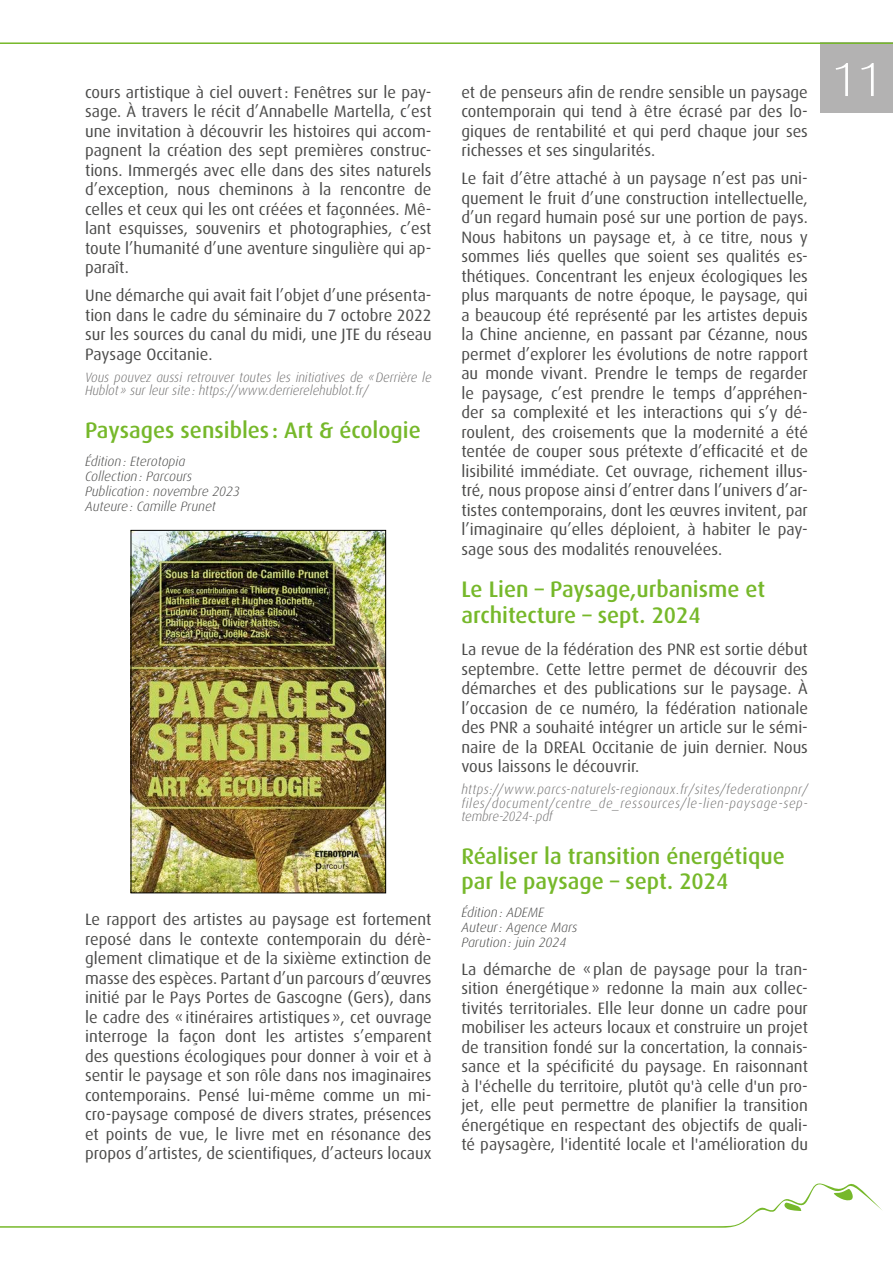
<style>
.page{position:relative;width:893px;height:1263px;background:#fff}
.page>*{position:absolute;margin:0;border:0;box-sizing:border-box;transform-origin:0 0}
.t1{font:300 48px "Dax OT";color:#fff;scale:1.05 1}
.t2{font:500 22.5px/25.5px "Dax OT";color:#76b82a}
.t3{font:16.5px/19.5px "Dax OT";color:#4a4a49;text-align:justify}
.t4{font:italic 300 13.5px/13.5px "Dax OT";color:#706f6f;scale:.95 1}
.t5{font:italic 300 13.5px/15px "Dax OT";color:#4a4a49}
</style>
<div class="page">
<div style="left:821px;top:42px;width:72px;height:71px;background:#b3b2b2"></div>
<hr style="left:0;top:42px;width:893px;height:2px;background:#76b82a">
<svg style="left:0;top:1183px;width:882px;height:45px"></svg>
<img style="left:133px;top:532px;width:251px;height:359px">
<div style="left:131px;top:530px;width:255px;height:363px;border:1px solid #000"></div>
<p class="t3" style="left:85px;top:82px;width:348px">cours artistique à ciel ouvert: Fenêtres sur le pay-</p>
<p class="t3" style="left:85px;top:102px;width:348px">sage. À travers le récit d’Annabelle Martella, c’est une invitation à découvrir les histoires qui accom&shy;pagnent la création des sept premières construc&shy;tions. Immergés avec elle dans des sites naturels d’exception, nous cheminons à la rencontre de celles et ceux qui les ont créées et façonnées. Mê&shy;lant esquisses, souvenirs et photographies, c’est toute l’humanité d’une aventure singulière qui ap&shy;paraît.</p>
<p class="t3" style="left:85px;top:286px;width:348px">Une démarche qui avait fait l’objet d’une présenta&shy;tion dans le cadre du séminaire du 7 octobre 2022 sur les sources du canal du midi, une JTE du réseau Paysage Occitanie.</p>
<p class="t4" style="left:85px;top:370px;width:366px">Vous pouvez aussi retrouver toutes les initiatives de «Derrière le<br>Hublot » sur leur site: https://www.derrierelehublot.fr/</p>
<h2 class="t2" style="left:85px;top:417px;width:337px">Paysages sensibles : Art &amp; écologie</h2>
<p class="t5" style="left:85px;top:453px;width:156px">Édition: Eterotopia<br>Collection: Parcours<br>Publication: novembre 2023<br>Auteure: Camille Prunet</p>
<p class="t3" style="left:85px;top:910px;width:348px">Le rapport des artistes au paysage est fortement reposé dans le contexte contemporain du dérè&shy;glement climatique et de la sixième extinction de masse des espèces. Partant d’un parcours d’œuvres initié par le Pays Portes de Gascogne (Gers), dans le cadre des «itinéraires artistiques», cet ouvrage interroge la façon dont les artistes s’emparent des questions écologiques pour donner à voir et à sentir le paysage et son rôle dans nos imaginaires contemporains. Pensé lui-même comme un mi&shy;cro-paysage composé de divers strates, présences et points de vue, le livre met en résonance des propos d’artistes, de scientifiques, d’acteurs locaux</p>
<p class="t3" style="left:461px;top:82px;width:348px">et de penseurs afin de rendre sensible un paysage contemporain qui tend à être écrasé par des lo&shy;giques de rentabilité et qui perd chaque jour ses richesses et ses singularités.</p>
<p class="t3" style="left:461px;top:169px;width:348px">Le fait d’être attaché à un paysage n’est pas uni&shy;quement le fruit d’une construction intellectuelle, d’un regard humain posé sur une portion de pays.<br>Nous habitons un paysage et, à ce titre, nous y sommes liés quelles que soient ses qualités es&shy;thétiques. Concentrant les enjeux écologiques les plus marquants de notre époque, le paysage, qui a beaucoup été représenté par les artistes depuis la Chine ancienne, en passant par Cézanne, nous permet d’explorer les évolutions de notre rapport au monde vivant. Prendre le temps de regarder le paysage, c’est prendre le temps d’appréhen&shy;der sa complexité et les interactions qui s’y dé&shy;roulent, des croisements que la modernité a été tentée de couper sous prétexte d’efficacité et de lisibilité immédiate. Cet ouvrage, richement illus&shy;tré, nous propose ainsi d’entrer dans l’univers d’ar&shy;tistes contemporains, dont les œuvres invitent, par l’imaginaire qu’elles déploient, à habiter le pay&shy;sage sous des modalités renouvelées.</p>
<h2 class="t2" style="left:461px;top:577px;width:305px">Le Lien – Paysage,urbanisme et architecture – sept. 2024</h2>
<p class="t3" style="left:461px;top:640px;width:348px">La revue de la fédération des PNR est sortie début septembre. Cette lettre permet de découvrir des démarches et des publications sur le paysage. À l’occasion de ce numéro, la fédération nationale des PNR a souhaité intégrer un article sur le sémi&shy;naire de la DREAL Occitanie de juin dernier. Nous vous laissons le découvrir.</p>
<p class="t4" style="left:461px;top:783px;width:366px;text-align:justify">https://www.parcs-naturels-regionaux.fr/sites/federationpnr/ files/document/centre_de_ressources/le-lien-paysage-sep&shy;tembre-2024-.pdf</p>
<h2 class="t2" style="left:461px;top:843px;width:325px">Réaliser la transition énergétique par le paysage – sept. 2024</h2>
<p class="t5" style="left:461px;top:905px;width:118px">Édition: ADEME<br>Auteur: Agence Mars<br>Parution: juin 2024</p>
<p class="t3" style="left:461px;top:959px;width:348px">La démarche de «plan de paysage pour la tran&shy;sition énergétique» redonne la main aux collec&shy;tivités territoriales. Elle leur donne un cadre pour mobiliser les acteurs locaux et construire un projet de transition fondé sur la concertation, la connais&shy;sance et la spécificité du paysage. En raisonnant à l'échelle du territoire, plutôt qu'à celle d'un pro&shy;jet, elle peut permettre de planifier la transition énergétique en respectant des objectifs de quali&shy;té paysagère, l'identité locale et l'amélioration du</p>
<h1 class="t1" style="left:831px;top:53px;width:50px">11</h1>
</div>
